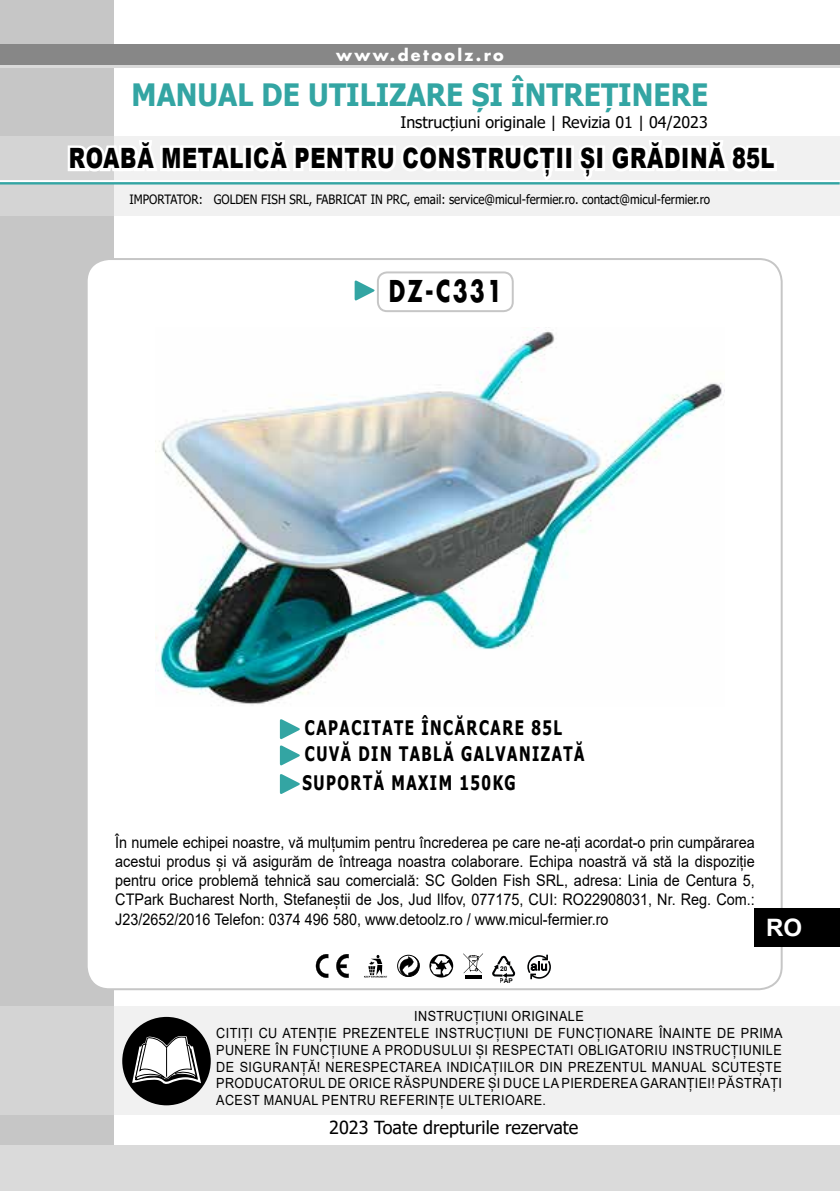
<style>
.page{position:relative;width:840px;height:1191px;background:#fff}
.page>*{position:absolute;margin:0;border:0;box-sizing:border-box;transform-origin:0 0}
.t1{font:700 30.8px "Tahoma";color:#33a5a3;scale:.91 1}
.t2{font:700 29.2px "Futura";letter-spacing:.1em;color:#000;scale:.75 1}
.t3{font:900 28px "Arial";letter-spacing:.035em;color:#000;scale:.75 1}
.t4{font:700 24px "Arial";color:#fff}
.t5{font:700 20px/26.2px "Tahoma";letter-spacing:.1em;color:#000;scale:.75 1}
.t6{font:18px "Tahoma";color:#000}
.t7{font:16px/19.2px "Arial";color:#000;text-align:justify;scale:.9 1}
.t8{font:16px "Tahoma";color:#000}
.t9{font:700 16px "Futura";letter-spacing:.15em;color:#fff}
.t10{font:14px/16.8px "Arial";letter-spacing:.035em;color:#000;scale:.9 1}
.t11{font:12.8px "Tahoma";color:#000;scale:.9 1}
.t12{font:700 6.6px/12.6px "Arial";color:#010203}
</style>
<div class="page">
<div style="left:0;top:0;width:113px;height:1191px;background:#c6c6c6"></div>
<div style="left:87px;top:259px;width:694px;height:730px;background:#fff;border-radius:23px"></div>
<div style="left:0;top:1145px;width:839px;height:46px;background:#dadada"></div>
<div style="left:0;top:44px;width:839px;height:24px;background:#878787"></div>
<hr style="left:0;top:65px;width:839px;height:3px;background:#dadada">
<div style="left:754px;top:908px;width:85px;height:38px;background:#000"></div>
<svg style="left:0;top:136px;width:839px;height:79px;fill:#f1f1f1"></svg>
<svg style="left:64px;top:93px;width:496px;height:97px"></svg>
<svg style="left:574px;top:136px;width:205px;height:44px"></svg>
<hr style="left:0;top:182px;width:839px;height:2px;background:#33a5a3">
<hr style="left:0;top:180px;width:839px;height:2px;background:#fff">
<svg style="left:397px;top:954px;width:23px;height:23px"></svg>
<svg style="left:429px;top:954px;width:24px;height:23px"></svg>
<svg style="left:364px;top:955px;width:23px;height:22px"></svg>
<svg style="left:463px;top:953px;width:20px;height:20px"></svg>
<hr style="left:464px;top:975px;width:17px;height:4px;background:#000">
<svg style="left:315px;top:954px;width:33px;height:24px"></svg>
<svg style="left:527px;top:954px;width:23px;height:25px"></svg>
<svg style="left:492px;top:956px;width:24px;height:22px"></svg>
<svg style="left:280px;top:719px;width:20px;height:47px"></svg>
<svg style="left:280px;top:774px;width:20px;height:20px"></svg>
<div style="left:376px;top:271px;width:137px;height:41px;border:2px solid #c6c6c6;border-radius:9px"></div>
<svg style="left:354px;top:280px;width:21px;height:21px"></svg>
<svg style="left:0;top:1006px;width:839px;height:109px;fill:#f1f1f1"></svg>
<div style="left:122px;top:1017px;width:89px;height:88px;background:#000;border-radius:50%"></div>
<svg style="left:131px;top:1022px;width:70px;height:81px"></svg>
<img style="left:156px;top:327px;width:568px;height:378px">
<p class="t9" style="left:336px;top:44px;width:169px">www.detoolz.ro</p>
<h1 class="t1" style="left:131px;top:73px;width:634px">MANUAL DE UTILIZARE ȘI ÎNTREȚINERE</h1>
<p class="t8" style="left:400px;top:111px;width:308px">Instrucțiuni originale | Revizia 01 | 04/2023</p>
<h3 class="t3" style="left:69px;top:138px;width:941px">ROABĂ METALICĂ PENTRU CONSTRUCȚII ȘI GRĂDINĂ 85L</h3>
<p class="t11" style="left:129px;top:191px;width:646px">IMPORTATOR: GOLDEN FISH SRL, FABRICAT IN PRC, email: service@micul-fermier.ro. contact@micul-fermier.ro</p>
<h2 class="t2" style="left:388px;top:271px;width:153px">DZ-C331</h2>
<p class="t5" style="left:305px;top:715px;width:374px">CAPACITATE ÎNCĂRCARE 85L<br>CUVĂ DIN TABLĂ GALVANIZATĂ</p>
<p class="t5" style="left:302px;top:770px;width:285px">SUPORTĂ MAXIM 150KG</p>
<p class="t7" style="left:115px;top:832px;width:711px">În numele echipei noastre, vă mulțumim pentru încrederea pe care ne-ați acordat-o prin cumpărarea acestui produs și vă asigurăm de întreaga noastra colaborare. Echipa noastră vă stă la dispoziție pentru orice problemă tehnică sau comercială: SC Golden Fish SRL, adresa: Linia de Centura 5, CTPark Bucharest North, Stefaneștii de Jos, Jud Ilfov, 077175, CUI: RO22908031, Nr. Reg. Com.:<br>J23/2652/2016 Telefon: 0374 496 580, www.detoolz.ro / www.micul-fermier.ro</p>
<p class="t12" style="left:499px;top:962px;width:15px">20<br>PAP</p>
<h3 class="t4" style="left:765px;top:911px;width:37px">RO</h3>
<p class="t10" style="left:216px;top:1007px;width:630px;text-indent:198px">INSTRUCȚIUNI ORIGINALE<br>CITIȚI CU ATENȚIE PREZENTELE INSTRUCȚIUNI DE FUNCȚIONARE ÎNAINTE DE PRIMA PUNERE ÎN FUNCȚIUNE A PRODUSULUI ȘI RESPECTATI OBLIGATORIU INSTRUCȚIUNILE DE SIGURANȚĂ! NERESPECTAREA INDICAȚIILOR DIN PREZENTUL MANUAL SCUTEȘTE PRODUCATORUL DE ORICE RĂSPUNDERE ȘI DUCE LA PIERDEREA GARANȚIEI! PĂSTRAȚI ACEST MANUAL PENTRU REFERINȚE ULTERIOARE.</p>
<p class="t6" style="left:329px;top:1115px;width:250px">2023 Toate drepturile rezervate</p>
</div>
